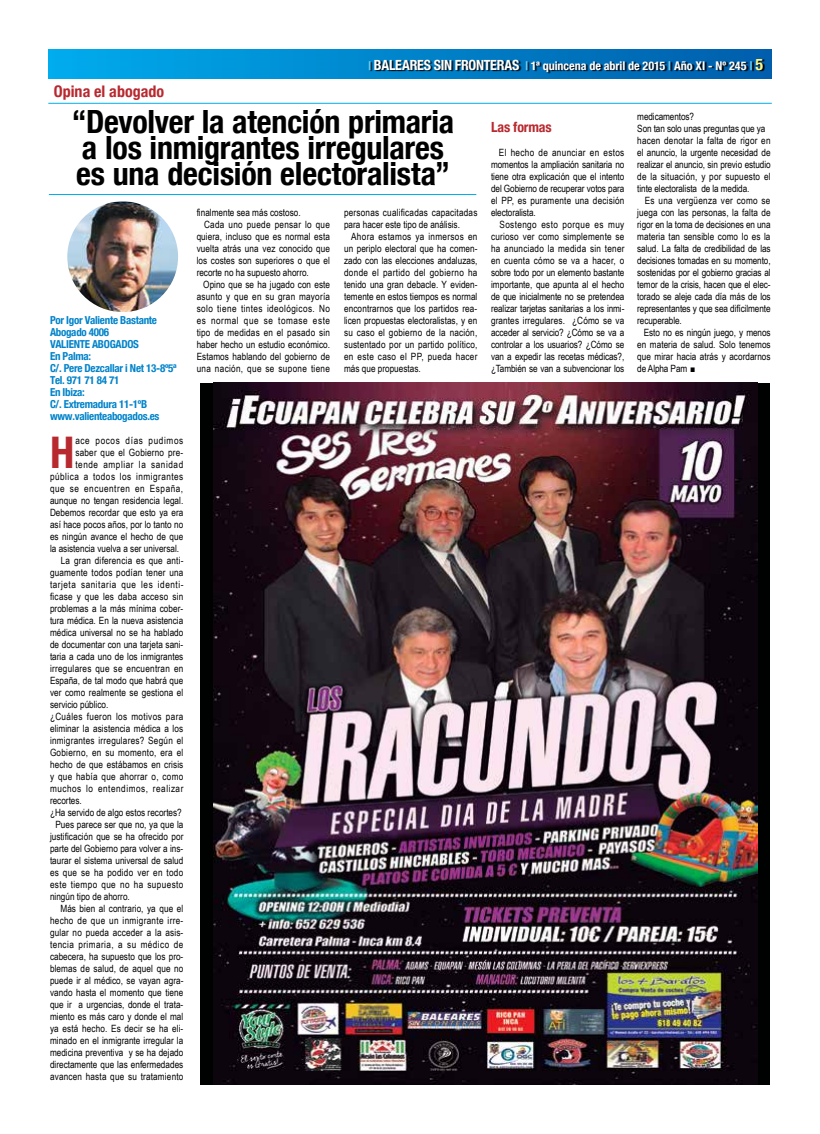
<style>
.page{position:relative;width:820px;height:1134px;background:#fff}
.page>*{position:absolute;margin:0;border:0;box-sizing:border-box;transform-origin:0 0}
.t1{font:48px "Arial Narrow";color:#000}
.t2{font:700 condensed 43.6px "Helvetica Neue";color:#b8292f}
.t3{font:700 condensed 32px/26px "Helvetica Neue";letter-spacing:-.005em;color:#000}
.t4{font:700 condensed 16px "Helvetica Neue";color:#b8292f}
.t5{font:700 condensed 14px "Helvetica Neue";letter-spacing:-.01em;color:#b8292f}
.t6{font:700 condensed 12px "Helvetica Neue";color:#fff}
.t7{font:700 condensed 11px/12px "Helvetica Neue";letter-spacing:-.025em;color:#0083ca}
.t8{font:10px/12px "Arial Narrow";letter-spacing:.005em;color:#000;text-align:justify}
.t9{font:10px "Arial Narrow";letter-spacing:.025em;color:#000}
.t10{font:10px "Arial Narrow";letter-spacing:.055em;color:#000}
.t11{font:10px "Arial Narrow";letter-spacing:.03em;color:#000}
.t12{font:10px "Arial Narrow";letter-spacing:.04em;color:#000}
.t13{font:10px "Arial Narrow";letter-spacing:.05em;color:#000}
.t14{font:10px "Arial Narrow";letter-spacing:.035em;color:#000}
.t15{font:10px "Arial Narrow";letter-spacing:.065em;color:#000}
.s1{color:#6dcff6}
.s2{font-size:14px}
.s3{font-size:16px;color:#fff685}
</style>
<div class="page">
<div style="left:48px;top:50px;width:723px;height:29px;background:linear-gradient(to right,#00abed,#005daa)"></div>
<svg style="left:369px;top:59px;width:395px;height:14px;background:#004e82"></svg>
<hr style="left:48px;top:103px;width:723px;height:1px;background:#00aeef">
<hr style="left:49px;top:194px;width:427px;height:1px;background:#00aeef">
<div style="left:200px;top:383px;width:569px;height:702px;background:#000101"></div>
<img style="left:214px;top:383px;width:542px;height:702px">
<img style="left:67px;top:201px;width:111px;height:111px;border-radius:55px">
<p class="t6" style="left:368px;top:55px;width:396px"><span class="s1">|</span> <span class="s2">BALEARES SIN FRONTERAS</span> <span class="s1">|</span> 1ª quincena de abril de 2015 <span class="s1">|</span> Año XI - Nº 245 <span class="s1">|</span> <span class="s3">5</span></p>
<h3 class="t4" style="left:54px;top:78px;width:112px">Opina el abogado</h3>
<h3 class="t3" style="left:72px;top:107px;width:383px">“Devolver la atención primaria a los inmigrantes irregulares es una decisión electoralista”</h3>
<p class="t8" style="left:196px;top:206px;width:105px">finalmente sea más costoso.</p>
<p class="t11" style="left:204px;top:217px;width:127px">Cada uno puede pensar lo que</p>
<p class="t8" style="left:196px;top:230px;width:135px">quiera, incluso que es normal esta</p>
<p class="t8" style="left:196px;top:242px;width:135px">vuelta atrás una vez conocido que</p>
<p class="t8" style="left:196px;top:254px;width:135px">los costes son superiores o que el</p>
<p class="t8" style="left:196px;top:266px;width:114px">recorte no ha supuesto ahorro.</p>
<p class="t8" style="left:203px;top:278px;width:128px">Opino que se ha jugado con este</p>
<p class="t8" style="left:196px;top:290px;width:135px">asunto y que en su gran mayoría</p>
<p class="t12" style="left:196px;top:301px;width:135px">solo tiene tintes ideológicos. No</p>
<p class="t10" style="left:196px;top:313px;width:135px">es normal que se tomase este</p>
<p class="t8" style="left:196px;top:326px;width:135px">tipo de medidas en el pasado sin</p>
<p class="t8" style="left:196px;top:338px;width:135px">haber hecho un estudio económico.</p>
<p class="t8" style="left:196px;top:350px;width:135px">Estamos hablando del gobierno de</p>
<p class="t11" style="left:196px;top:361px;width:135px">una nación, que se supone tiene</p>
<p class="t8" style="left:344px;top:206px;width:135px">personas cualificadas capacitadas para hacer este tipo de análisis.</p>
<p class="t8" style="left:344px;top:230px;width:135px;text-indent:7px">Ahora estamos ya inmersos en un periplo electoral que ha comen&shy;zado con las elecciones andaluzas, donde el partido del gobierno ha tenido una gran debacle. Y eviden&shy;temente en estos tiempos es normal encontrarnos que los partidos rea&shy;licen propuestas electoralistas, y en su caso el gobierno de la nación, sustentado por un partido político, en este caso el PP, pueda hacer más que propuestas.</p>
<p class="t7" style="left:50px;top:313px;width:128px">Por Igor Valiente Bastante<br>Abogado 4006<br>VALIENTE ABOGADOS<br>En Palma:<br>C/. Pere Dezcallar i Net 13-8º5ª<br>Tel. 971 71 84 71<br>En Ibiza:<br>C/. Extremadura 11-1ºB www.valienteabogados.es</p>
<h2 class="t2" style="left:50px;top:416px;width:26px">H</h2>
<p class="t15" style="left:75px;top:433px;width:109px">ace pocos días pudimos</p>
<p class="t8" style="left:75px;top:446px;width:109px">saber que el Gobierno pre-</p>
<p class="t10" style="left:75px;top:457px;width:109px">tende ampliar la sanidad</p>
<p class="t13" style="left:50px;top:469px;width:135px">pública a todos los inmigrantes</p>
<p class="t10" style="left:50px;top:481px;width:135px">que se encuentren en España,</p>
<p class="t8" style="left:50px;top:494px;width:135px">aunque no tengan residencia legal.</p>
<p class="t8" style="left:50px;top:506px;width:135px">Debemos recordar que esto ya era</p>
<p class="t8" style="left:50px;top:518px;width:135px">así hace pocos años, por lo tanto no</p>
<p class="t8" style="left:50px;top:530px;width:135px">es ningún avance el hecho de que</p>
<p class="t8" style="left:50px;top:542px;width:130px">la asistencia vuelva a ser universal.</p>
<p class="t8" style="left:61px;top:554px;width:124px">La gran diferencia es que anti-</p>
<p class="t8" style="left:50px;top:566px;width:135px">guamente todos podían tener una</p>
<p class="t10" style="left:50px;top:577px;width:135px">tarjeta sanitaria que les identi-</p>
<p class="t9" style="left:50px;top:589px;width:135px">ficase y que les daba acceso sin</p>
<p class="t8" style="left:50px;top:602px;width:135px">problemas a la más mínima cober-</p>
<p class="t8" style="left:50px;top:614px;width:135px">tura médica. En la nueva asistencia</p>
<p class="t8" style="left:50px;top:626px;width:135px">médica universal no se ha hablado</p>
<p class="t8" style="left:50px;top:638px;width:135px">de documentar con una tarjeta sani-</p>
<p class="t8" style="left:50px;top:650px;width:135px">taria a cada uno de los inmigrantes</p>
<p class="t9" style="left:50px;top:661px;width:135px">irregulares que se encuentran en</p>
<p class="t8" style="left:50px;top:674px;width:135px">España, de tal modo que habrá que</p>
<p class="t8" style="left:50px;top:686px;width:135px">ver como realmente se gestiona el</p>
<p class="t8" style="left:50px;top:698px;width:60px">servicio público.</p>
<p class="t14" style="left:50px;top:709px;width:135px">¿Cuáles fueron los motivos para</p>
<p class="t8" style="left:50px;top:722px;width:135px">eliminar la asistencia médica a los</p>
<p class="t9" style="left:50px;top:733px;width:135px">inmigrantes irregulares? Según el</p>
<p class="t9" style="left:50px;top:745px;width:135px">Gobierno, en su momento, era el</p>
<p class="t8" style="left:50px;top:758px;width:135px">hecho de que estábamos en crisis</p>
<p class="t9" style="left:50px;top:769px;width:135px">y que había que ahorrar o, como</p>
<p class="t13" style="left:50px;top:781px;width:135px">muchos lo entendimos, realizar</p>
<p class="t8" style="left:50px;top:794px;width:33px">recortes.</p>
<p class="t8" style="left:50px;top:806px;width:133px">¿Ha servido de algo estos recortes?</p>
<p class="t8" style="left:55px;top:818px;width:129px">Pues parece ser que no, ya que la</p>
<p class="t8" style="left:50px;top:830px;width:135px">justificación que se ha ofrecido por</p>
<p class="t8" style="left:50px;top:842px;width:135px">parte del Gobierno para volver a ins-</p>
<p class="t8" style="left:50px;top:854px;width:135px">taurar el sistema universal de salud</p>
<p class="t9" style="left:50px;top:865px;width:135px">es que se ha podido ver en todo</p>
<p class="t14" style="left:50px;top:877px;width:135px">este tiempo que no ha supuesto</p>
<p class="t8" style="left:50px;top:890px;width:81px">ningún tipo de ahorro.</p>
<p class="t8" style="left:60px;top:902px;width:124px">Más bien al contrario, ya que el</p>
<p class="t11" style="left:50px;top:913px;width:135px">hecho de que un inmigrante irre-</p>
<p class="t8" style="left:50px;top:926px;width:135px">gular no pueda acceder a la asis-</p>
<p class="t12" style="left:50px;top:937px;width:135px">tencia primaria, a su médico de</p>
<p class="t8" style="left:50px;top:950px;width:135px">cabecera, ha supuesto que los pro-</p>
<p class="t8" style="left:50px;top:962px;width:135px">blemas de salud, de aquel que no</p>
<p class="t8" style="left:50px;top:974px;width:135px">puede ir al médico, se vayan agra-</p>
<p class="t8" style="left:50px;top:986px;width:135px">vando hasta el momento que tiene</p>
<p class="t8" style="left:50px;top:998px;width:135px">que ir a urgencias, donde el trata-</p>
<p class="t8" style="left:50px;top:1010px;width:135px">miento es más caro y donde el mal</p>
<p class="t8" style="left:50px;top:1022px;width:135px">ya está hecho. Es decir se ha eli-</p>
<p class="t8" style="left:50px;top:1034px;width:135px">minado en el inmigrante irregular la</p>
<p class="t8" style="left:50px;top:1046px;width:135px">medicina preventiva y se ha dejado</p>
<p class="t8" style="left:50px;top:1058px;width:135px">directamente que las enfermedades</p>
<p class="t8" style="left:50px;top:1070px;width:135px">avancen hasta que su tratamiento</p>
<h3 class="t5" style="left:491px;top:115px;width:62px">Las formas</h3>
<p class="t8" style="left:491px;top:146px;width:135px;text-indent:8px">El hecho de anunciar en estos momentos la ampliación sanitaria no tiene otra explicación que el intento del Gobierno de recuperar votos para el PP, es puramente una decisión electoralista.</p>
<p class="t8" style="left:491px;top:218px;width:135px;text-indent:8px">Sostengo esto porque es muy curioso ver como simplemente se ha anunciado la medida sin tener en cuenta cómo se va a hacer, o sobre todo por un elemento bastante importante, que apunta al el hecho de que inicialmente no se pretendea realizar tarjetas sanitarias a los inmi&shy;grantes irregulares. ¿Cómo se va acceder al servicio? ¿Cómo se va a controlar a los usuarios? ¿Cómo se van a expedir las recetas médicas?, ¿También se van a subvencionar los</p>
<p class="t8" style="left:637px;top:110px;width:135px;text-align:left">medicamentos?<br>Son tan solo unas preguntas que ya hacen denotar la falta de rigor en el anuncio, la urgente necesidad de realizar el anuncio, sin previo estudio de la situación, y por supuesto el tinte electoralista de la medida.</p>
<p class="t8" style="left:637px;top:194px;width:135px;text-indent:7px">Es una vergüenza ver como se juega con las personas, la falta de rigor en la toma de decisiones en una materia tan sensible como lo es la salud. La falta de credibilidad de las decisiones tomadas en su momento, sostenidas por el gobierno gracias al temor de la crisis, hacen que el elec&shy;torado se aleje cada día más de los representantes y que sea difícilmente recuperable.</p>
<p class="t8" style="left:637px;top:326px;width:135px;text-indent:6px">Esto no es ningún juego, y menos en materia de salud. Solo tenemos que mirar hacia atrás y acordarnos de Alpha Pam</p>
<h1 class="t1" style="left:687px;top:320px;width:12px">.</h1>
</div>
